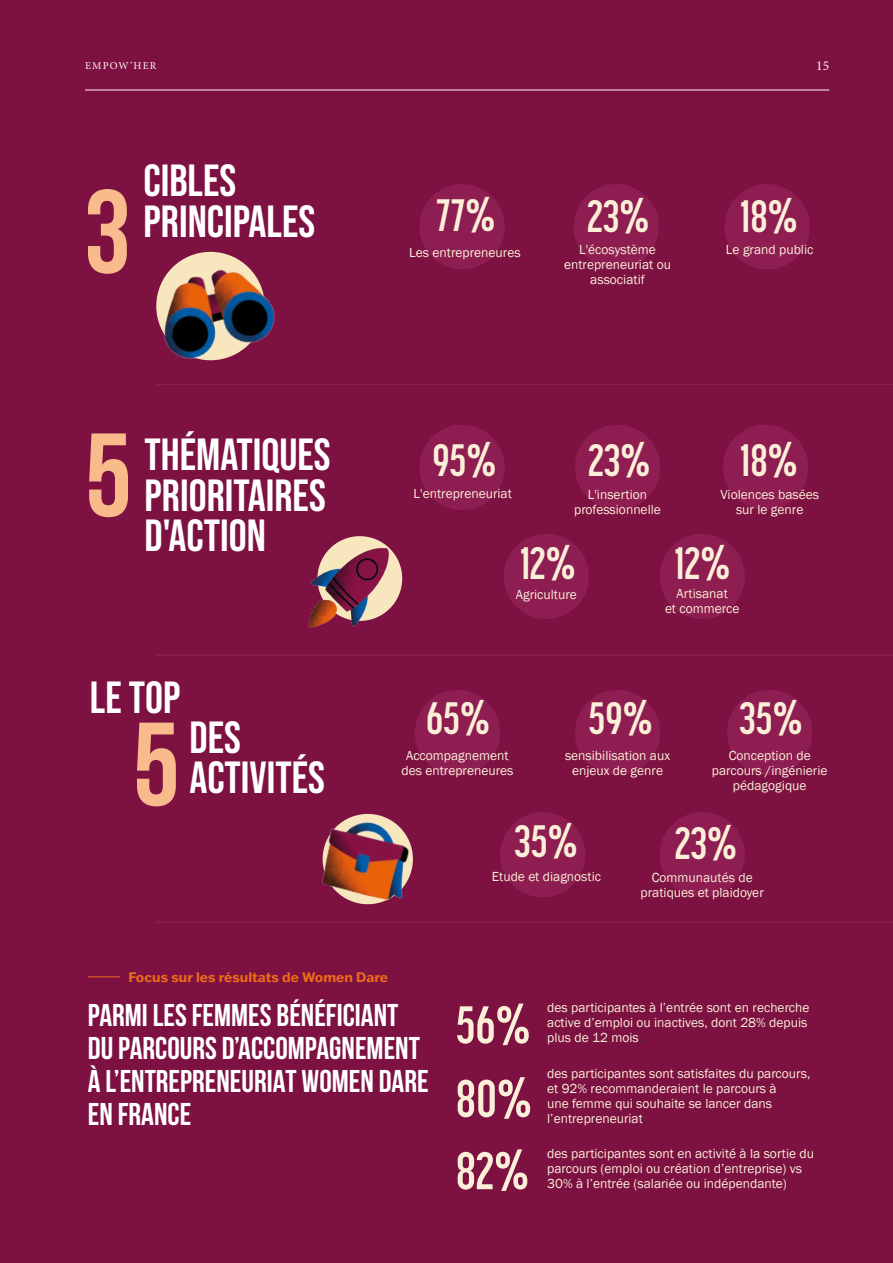
<style>
.page{position:relative;width:893px;height:1263px;background:#7d1142}
.page>*{position:absolute;margin:0;border:0;box-sizing:border-box;transform-origin:0 0}
.t1{font:700 118.35px/243.5px "Bebas Neue";color:#f9bb8c}
.t2{font:700 52.5px "Korolev Compressed";color:#fbefd8}
.t3{font:45px/40.5px "Bebas Neue";color:#fff}
.t4{font:700 45px "Korolev Compressed";color:#fbefd8}
.t5{font:700 31.5px/33px "Bebas Neue";color:#fff}
.t6{font:13.5px/15px "Franklin Gothic";color:#fbefd8;text-align:center}
.t7{font:700 13.5px "Franklin Gothic ATF";color:#ed6c17}
.t8{font:13.5px "Minion Pro";color:#fff7f0}
.t9{font:10.5px "Minion Pro";letter-spacing:.11em;color:#fff7f0}
.s1{color:#2b2b2a}
</style>
<div class="page">
<div style="left:419px;top:425px;width:86px;height:85px;background:#8e1d51;border-radius:50%"></div>
<div style="left:419px;top:184px;width:86px;height:85px;background:#8e1d51;border-radius:50%"></div>
<div style="left:574px;top:184px;width:85px;height:85px;background:#8e1d51;border-radius:50%"></div>
<div style="left:724px;top:184px;width:86px;height:85px;background:#8e1d51;border-radius:50%"></div>
<div style="left:575px;top:425px;width:85px;height:85px;background:#8e1d51;border-radius:50%"></div>
<div style="left:723px;top:425px;width:85px;height:85px;background:#8e1d51;border-radius:50%"></div>
<div style="left:660px;top:534px;width:85px;height:85px;background:#8e1d51;border-radius:50%"></div>
<div style="left:504px;top:534px;width:85px;height:85px;background:#8e1d51;border-radius:50%"></div>
<div style="left:415px;top:690px;width:85px;height:85px;background:#8e1d51;border-radius:50%"></div>
<div style="left:575px;top:690px;width:85px;height:85px;background:#8e1d51;border-radius:50%"></div>
<div style="left:727px;top:690px;width:85px;height:85px;background:#8e1d51;border-radius:50%"></div>
<div style="left:660px;top:812px;width:85px;height:85px;background:#8e1d51;border-radius:50%"></div>
<div style="left:500px;top:812px;width:85px;height:85px;background:#8e1d51;border-radius:50%"></div>
<hr style="left:156px;top:384px;width:737px;height:1px;background:#8e1d51">
<hr style="left:156px;top:655px;width:737px;height:1px;background:#8e1d51">
<hr style="left:156px;top:921px;width:737px;height:2px;background:#8e1d51">
<img style="left:322px;top:813px;width:91px;height:92px">
<img style="left:308px;top:536px;width:94px;height:92px">
<img style="left:156px;top:251px;width:119px;height:110px">
<hr style="left:85px;top:90px;width:744px;height:1px;background:#fff7f0">
<hr style="left:88px;top:976px;width:32px;height:1px;background:#ed6c17">
<p class="t9" style="left:85px;top:58px;width:73px">EMPOW’HER</p>
<p class="t8" style="left:816px;top:57px;width:14px">15</p>
<h1 class="t1" style="left:84px;top:109px;width:49px">3<br>5</h1>
<h3 class="t3" style="left:144px;top:160px;width:173px">CIBLES<br>PRINCIPALES</h3>
<h3 class="t3" style="left:145px;top:434px;width:188px;text-align:justify">THÉMATIQUES PRIORITAIRES D'ACTION</h3>
<h3 class="t3" style="left:90px;top:677px;width:92px">LE TOP</h3>
<h1 class="t1" style="left:133px;top:641px;width:48px">5</h1>
<h3 class="t3" style="left:189px;top:716px;width:137px">DES<br>ACTIVITÉS</h3>
<h3 class="t4" style="left:436px;top:190px;width:63px">77%</h3>
<h3 class="t4" style="left:587px;top:191px;width:65px">23%</h3>
<h3 class="t4" style="left:740px;top:191px;width:60px">18%</h3>
<p class="t6" style="left:409px;top:245px;width:113px">Les entrepreneures</p>
<p class="t6" style="left:564px;top:242px;width:108px">L'écosystème entrepreneuriat ou associatif</p>
<p class="t6" style="left:726px;top:242px;width:89px">Le grand public</p>
<h3 class="t4" style="left:432px;top:435px;width:67px">95%</h3>
<p class="t6" style="left:414px;top:486px;width:100px">L'entrepreneuriat</p>
<h3 class="t4" style="left:588px;top:435px;width:65px">23%</h3>
<p class="t6" style="left:574px;top:487px;width:88px">L'insertion professionnelle</p>
<h3 class="t4" style="left:520px;top:538px;width:59px">12%</h3>
<h3 class="t4" style="left:740px;top:435px;width:60px">18%</h3>
<p class="t6" style="left:720px;top:487px;width:100px">Violences basées sur le genre</p>
<h3 class="t4" style="left:675px;top:538px;width:59px">12%</h3>
<p class="t6" style="left:516px;top:588px;width:63px">Agriculture</p>
<p class="t6" style="left:665px;top:587px;width:76px">Artisanat<br>et commerce</p>
<h3 class="t4" style="left:426px;top:693px;width:67px">65%</h3>
<h3 class="t4" style="left:589px;top:693px;width:67px">59%</h3>
<h3 class="t4" style="left:739px;top:693px;width:66px">35%</h3>
<p class="t6" style="left:401px;top:748px;width:114px">Accompagnement des entrepreneures</p>
<p class="t6" style="left:565px;top:748px;width:107px">sensibilisation aux enjeux de genre</p>
<p class="t6" style="left:712px;top:748px;width:117px">Conception de parcours /ingénierie pédagogique</p>
<h3 class="t4" style="left:514px;top:815px;width:66px">35%</h3>
<p class="t6" style="left:492px;top:869px;width:111px">Etude et diagnostic</p>
<h3 class="t4" style="left:675px;top:818px;width:65px">23%</h3>
<p class="t6" style="left:641px;top:870px;width:125px">Communautés de pratiques et plaidoyer</p>
<p class="t7" style="left:128px;top:968px;width:261px">Focus sur les résultats de Women Dare</p>
<h3 class="t5" style="left:88px;top:998px;width:342px">PARMI LES FEMMES BÉNÉFICIANT<br>DU PARCOURS D’ACCOMPAGNEMENT<br>À L’ENTREPRENEURIAT WOMEN DARE<br>EN FRANCE</h3>
<p class="t6" style="left:547px;top:1000px;width:264px;text-align:left">des participantes à l’entrée sont en recherche active d’emploi ou inactives, dont 28% depuis plus de 12 mois<span class="s1">.</span></p>
<p class="t6" style="left:547px;top:1146px;width:268px;text-align:left">des participantes sont en activité à la sortie du parcours (emploi ou création d’entreprise) vs<br>30% à l’entrée (salariée ou indépendante)</p>
<h2 class="t2" style="left:456px;top:995px;width:78px">56%</h2>
<p class="t6" style="left:547px;top:1066px;width:265px;text-align:left">des participantes sont satisfaites du parcours, et 92% recommanderaient le parcours à<br>une femme qui souhaite se lancer dans l’entrepreneuriat<span class="s1">.</span></p>
<h2 class="t2" style="left:456px;top:1069px;width:79px">80%</h2>
<h2 class="t2" style="left:456px;top:1141px;width:77px">82%</h2>
</div>
